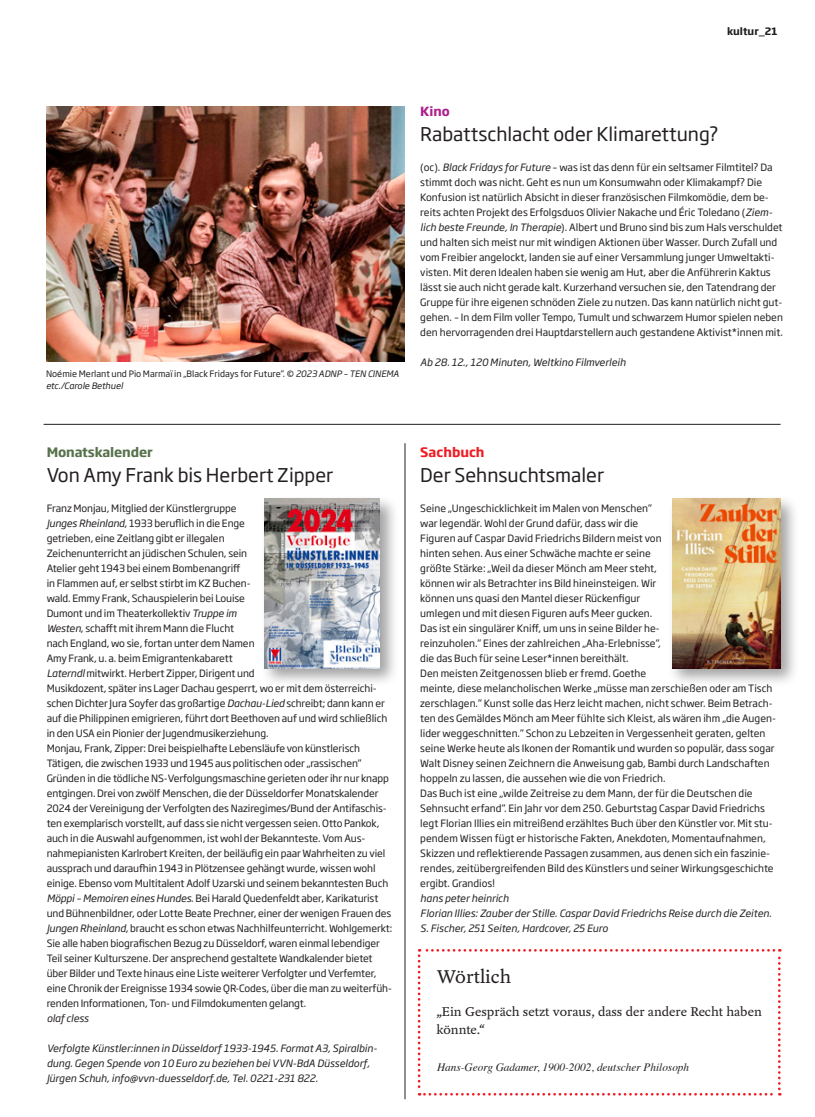
<style>
.page{position:relative;width:815px;height:1117px;background:#fff}
.page>*{position:absolute;margin:0;border:0;box-sizing:border-box;transform-origin:0 0}
.t1{font:20px "Yoga OT";color:#231f20}
.t2{font:18.75px "Soho Gothic Std";color:#231f20}
.t3{font:13.75px/17.2px "Yoga OT";color:#231f20}
.t4{font:700 12.88px "Soho Gothic Std";letter-spacing:-.01em;color:#56714b}
.t5{font:700 12.88px "Soho Gothic Std";color:#ee1d23}
.t6{font:700 12.5px "Soho Gothic Std";color:#ab208e}
.t7{font:italic 11.25px "Times";color:#231f20}
.t8{font:10px/15px "Soho Gothic Std";letter-spacing:-.01em;color:#231f20}
.t9{font:italic 10px/15px "Soho Gothic Std";color:#231f20}
.t10{font:700 10px "Soho Gothic Std";color:#231f20}
.t11{font:8.75px/12.5px "Soho Gothic Std";color:#231f20}
.s1{font-style:italic}
</style>
<div class="page">
<svg style="left:418px;top:949px;width:363px;height:146px"></svg>
<img style="left:47px;top:106px;width:358px;height:255px">
<hr style="left:44px;top:424px;width:737px;height:1px;background:#231f20">
<hr style="left:405px;top:443px;width:1px;height:655px;background:#231f20">
<div style="left:260px;top:494px;width:139px;height:193px;background:#231f20;opacity:.42"></div>
<img style="left:264px;top:498px;width:116px;height:170px">
<div style="left:668px;top:494px;width:132px;height:193px;background:#231f20;opacity:.42"></div>
<img style="left:672px;top:498px;width:108px;height:170px">
<p class="t10" style="left:727px;top:24px;width:52px">kultur_21</p>
<p class="t11" style="left:46px;top:367px;width:355px">Noémie Merlant und Pio Marmaï in „Black Fridays for Future“. © <span class="s1">2023 ADNP – TEN CINEMA etc./Carole Bethuel</span></p>
<p class="t6" style="left:420px;top:103px;width:31px">Kino</p>
<h2 class="t2" style="left:420px;top:122px;width:300px">Rabattschlacht oder Klimarettung?</h2>
<p class="t8" style="left:420px;top:160px;width:364px">(oc). <span class="s1">Black Fridays for Future</span> – was ist das denn für ein seltsamer Filmtitel? Da stimmt doch was nicht. Geht es nun um Konsumwahn oder Klimakampf? Die Konfusion ist natürlich Absicht in dieser französischen Filmkomödie, dem be&shy;reits achten Projekt des Erfolgsduos Olivier Nakache und Éric Toledano (<span class="s1">Ziem&shy;lich beste Freunde, In Therapie</span>). Albert und Bruno sind bis zum Hals verschuldet und halten sich meist nur mit windigen Aktionen über Wasser. Durch Zufall und vom Freibier angelockt, landen sie auf einer Versammlung junger Umweltakti&shy;visten. Mit deren Idealen haben sie wenig am Hut, aber die Anführerin Kaktus lässt sie auch nicht gerade kalt. Kurzerhand versuchen sie, den Tatendrang der Gruppe für ihre eigenen schnöden Ziele zu nutzen. Das kann natürlich nicht gut&shy;gehen. – In dem Film voller Tempo, Tumult und schwarzem Humor spielen neben den hervorragenden drei Hauptdarstellern auch gestandene Aktivist*innen mit.</p>
<p class="t9" style="left:420px;top:355px;width:207px">Ab 28. 12., 120 Minuten, Weltkino Filmverleih</p>
<p class="t4" style="left:47px;top:443px;width:108px">Monatskalender</p>
<h2 class="t2" style="left:47px;top:463px;width:288px">Von Amy Frank bis Herbert Zipper</h2>
<p class="t8" style="left:47px;top:501px;width:347px">Franz Monjau, Mitglied der Künstlergruppe<br><span class="s1">Junges Rheinland</span>, 1933 beruflich in die Enge<br>getrieben, eine Zeitlang gibt er illegalen<br>Zeichenunterricht an jüdischen Schulen, sein<br>Atelier geht 1943 bei einem Bombenangriff<br>in Flammen auf, er selbst stirbt im KZ Buchen-<br>wald. Emmy Frank, Schauspielerin bei Louise<br>Dumont und im Theaterkollektiv <span class="s1">Truppe im<br>Westen</span>, schafft mit ihrem Mann die Flucht<br>nach England, wo sie, fortan unter dem Namen<br>Amy Frank, u. a. beim Emigrantenkabarett<br><span class="s1">Laterndl</span> mitwirkt. Herbert Zipper, Dirigent und<br>Musikdozent, später ins Lager Dachau gesperrt, wo er mit dem österreichi&shy;schen Dichter Jura Soyfer das großartige <span class="s1">Dachau-Lied</span> schreibt; dann kann er auf die Philippinen emigrieren, führt dort Beethoven auf und wird schließlich in den USA ein Pionier der Jugendmusikerziehung.<br>Monjau, Frank, Zipper: Drei beispielhafte Lebensläufe von künstlerisch Tätigen, die zwischen 1933 und 1945 aus politischen oder „rassischen“ Gründen in die tödliche NS-Verfolgungsmaschine gerieten oder ihr nur knapp entgingen. Drei von zwölf Menschen, die der Düsseldorfer Monatskalender 2024 der Vereinigung der Verfolgten des Naziregimes/Bund der Antifaschis&shy;ten exemplarisch vorstellt, auf dass sie nicht vergessen seien. Otto Pankok, auch in die Auswahl aufgenommen, ist wohl der Bekannteste. Vom Aus&shy;nahmepianisten Karlrobert Kreiten, der beiläufig ein paar Wahrheiten zu viel aussprach und daraufhin 1943 in Plötzensee gehängt wurde, wissen wohl einige. Ebenso vom Multitalent Adolf Uzarski und seinem bekanntesten Buch <span class="s1">Möppi – Memoiren eines Hundes</span>. Bei Harald Quedenfeldt aber, Karikaturist und Bühnenbildner, oder Lotte Beate Prechner, einer der wenigen Frauen des <span class="s1">Jungen Rheinland</span>, braucht es schon etwas Nachhilfeunterricht. Wohlgemerkt:<br>Sie alle haben biografischen Bezug zu Düsseldorf, waren einmal lebendiger Teil seiner Kulturszene. Der ansprechend gestaltete Wandkalender bietet über Bilder und Texte hinaus eine Liste weiterer Verfolgter und Verfemter, eine Chronik der Ereignisse 1934 sowie QR-Codes, über die man zu weiterfüh&shy;renden Informationen, Ton- und Filmdokumenten gelangt.</p>
<p class="t9" style="left:47px;top:1011px;width:43px">olaf cless</p>
<p class="t9" style="left:47px;top:1041px;width:332px">Verfolgte Künstler:innen in Düsseldorf 1933-1945. Format A3, Spiralbin&shy;dung. Gegen Spende von 10 Euro zu beziehen bei VVN-BdA Düsseldorf,<br>Jürgen Schuh, info@vvn-duesseldorf.de, Tel. 0221-231 822.</p>
<p class="t5" style="left:420px;top:443px;width:66px">Sachbuch</p>
<h2 class="t2" style="left:420px;top:463px;width:185px">Der Sehnsuchtsmaler</h2>
<p class="t8" style="left:420px;top:501px;width:357px">Seine „Ungeschicklichkeit im Malen von Menschen“<br>war legendär. Wohl der Grund dafür, dass wir die<br>Figuren auf Caspar David Friedrichs Bildern meist von<br>hinten sehen. Aus einer Schwäche machte er seine<br>größte Stärke: „Weil da dieser Mönch am Meer steht,<br>können wir als Betrachter ins Bild hineinsteigen. Wir<br>können uns quasi den Mantel dieser Rückenfigur<br>umlegen und mit diesen Figuren aufs Meer gucken.<br>Das ist ein singulärer Kniff, um uns in seine Bilder he-<br>reinzuholen.“ Eines der zahlreichen „Aha-Erlebnisse“,<br>die das Buch für seine Leser*innen bereithält.<br>Den meisten Zeitgenossen blieb er fremd. Goethe<br>meinte, diese melancholischen Werke „müsse man zerschießen oder am Tisch zerschlagen.“ Kunst solle das Herz leicht machen, nicht schwer. Beim Betrach&shy;ten des Gemäldes Mönch am Meer fühlte sich Kleist, als wären ihm „die Augen&shy;lider weggeschnitten.“ Schon zu Lebzeiten in Vergessenheit geraten, gelten seine Werke heute als Ikonen der Romantik und wurden so populär, dass sogar Walt Disney seinen Zeichnern die Anweisung gab, Bambi durch Landschaften hoppeln zu lassen, die aussehen wie die von Friedrich.<br>Das Buch ist eine „wilde Zeitreise zu dem Mann, der für die Deutschen die Sehnsucht erfand“. Ein Jahr vor dem 250. Geburtstag Caspar David Friedrichs legt Florian Illies ein mitreißend erzähltes Buch über den Künstler vor. Mit stu&shy;pendem Wissen fügt er historische Fakten, Anekdoten, Momentaufnahmen, Skizzen und reflektierende Passagen zusammen, aus denen sich ein faszinie&shy;rendes, zeitübergreifenden Bild des Künstlers und seiner Wirkungsgeschichte ergibt. Grandios!</p>
<p class="t9" style="left:420px;top:891px;width:353px">hans peter heinrich<br>Florian Illies: Zauber der Stille. Caspar David Friedrichs Reise durch die Zeiten.<br>S. Fischer, 251 Seiten, Hardcover, 25 Euro</p>
<h1 class="t1" style="left:437px;top:966px;width:76px">Wörtlich</h1>
<h3 class="t3" style="left:436px;top:1003px;width:327px">„Ein Gespräch setzt voraus, dass der andere Recht haben könnte.“</h3>
<p class="t7" style="left:437px;top:1057px;width:254px">Hans-Georg Gadamer, 1900-2002, deutscher Philosoph</p>
</div>
